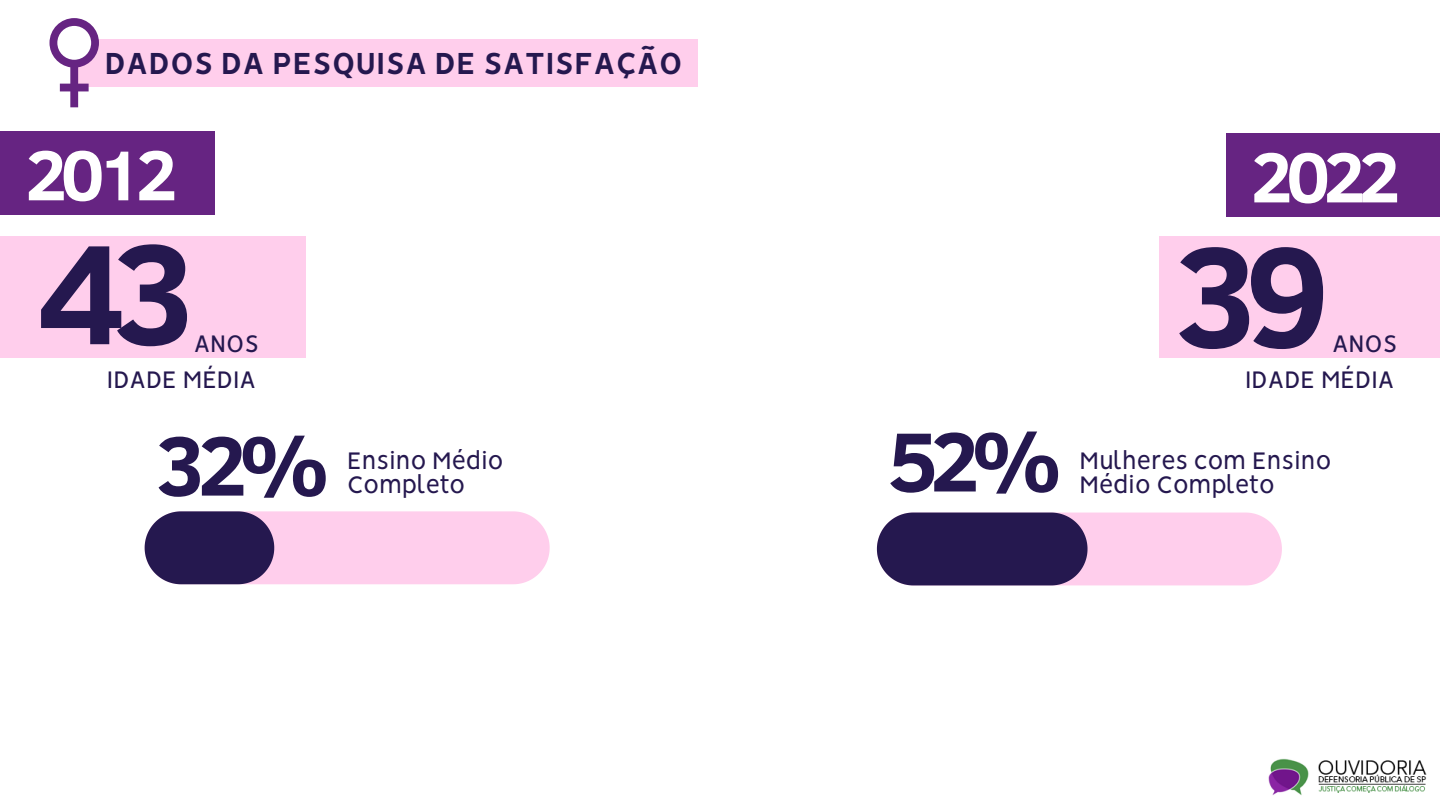
<style>
.page{position:relative;width:1440px;height:810px;background:#fff}
.page>*{position:absolute;margin:0;border:0;box-sizing:border-box;transform-origin:0 0}
.t1{font:700 144.8px "Clear Sans";color:#25184f}
.t2{font:700 85.5px "Clear Sans";color:#25184f}
.t3{font:700 72px "Clear Sans";letter-spacing:-.1em;color:#fff}
.t4{font:38.6px "RTL Sondos Bold";color:#25184f}
.t5{font:30px/35.7px "RTL Sondos Regular";color:#25184f;text-align:right}
</style>
<div class="page">
<div style="left:74px;top:39px;width:623px;height:47px;background:#ffceec"></div>
<svg style="left:50px;top:18px;width:49px;height:89px"></svg>
<div style="left:0;top:131px;width:215px;height:84px;background:#662482"></div>
<div style="left:1226px;top:133px;width:214px;height:84px;background:#662482"></div>
<div style="left:0;top:236px;width:306px;height:122px;background:#ffceec"></div>
<div style="left:1159px;top:236px;width:281px;height:122px;background:#ffceec"></div>
<svg style="left:145px;top:511px;width:405px;height:73px;background:#c19cc0"></svg>
<svg style="left:877px;top:513px;width:405px;height:72px;background:#9577a0"></svg>
<img style="left:1268px;top:758px;width:159px;height:37px">
<p class="t4" style="left:105px;top:36px;width:580px">DADOS DA PESQUISA DE SATISFAÇÃO</p>
<h3 class="t3" style="left:25px;top:123px;width:154px">2012</h3>
<h3 class="t3" style="left:1251px;top:125px;width:152px">2022</h3>
<h1 class="t1" style="left:37px;top:188px;width:162px">43</h1>
<h1 class="t1" style="left:1175px;top:191px;width:157px">39</h1>
<p class="t5" style="left:107px;top:322px;width:154px">ANOS<br>IDADE MÉDIA</p>
<p class="t5" style="left:1245px;top:322px;width:154px">ANOS<br>IDADE MÉDIA</p>
<h2 class="t2" style="left:156px;top:404px;width:175px">32%</h2>
<p class="t5" style="left:347px;top:445px;width:158px;line-height:24px;text-align:left">Ensino Médio<br>Completo</p>
<h2 class="t2" style="left:888px;top:399px;width:175px">52%</h2>
<p class="t5" style="left:1079px;top:445px;width:253px;line-height:24px;text-align:left">Mulheres com Ensino<br>Médio Completo</p>
</div>
